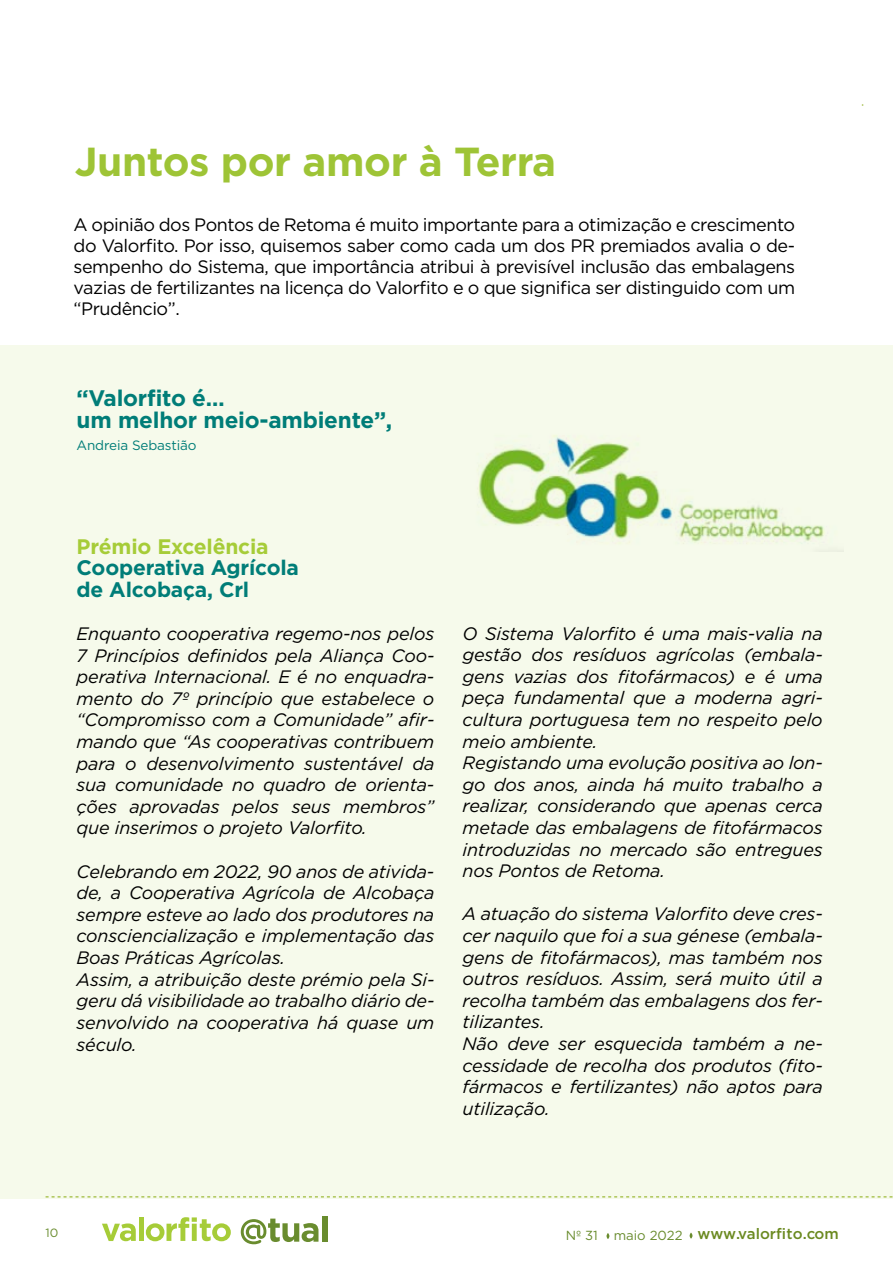
<style>
.page{position:relative;width:893px;height:1263px;background:#fff}
.page>*{position:absolute;margin:0;border:0;box-sizing:border-box;transform-origin:0 0}
.t1{font:700 40.5px "Gotham HTF";letter-spacing:-.01em;color:#9ec436}
.t2{font:700 22.5px/21.6px "Gotham HTF";letter-spacing:-.01em;color:#007d78}
.t3{font:700 21px/21.6px "Gotham HTF";letter-spacing:-.01em;color:#007d78}
.t4{font:700 21px "Gotham HTF";letter-spacing:-.01em;color:#a6cc38}
.t5{font:italic 18px/21.6px "Gotham HTF";letter-spacing:-.01em;color:#000}
.t6{font:18px/21px "Gotham HTF";letter-spacing:-.025em;color:#000;text-align:justify}
.t7{font:500 15.15px "Gotham HTF";color:#6b8a21}
.t8{font:13.5px "Gotham HTF";letter-spacing:-.01em;color:#007d78}
.t9{font:12px "Gotham HTF";color:#698c2e}
.s1{font-weight:400;font-size:13.2px;color:#698c2e}
</style>
<div class="page">
<svg style="left:102px;top:1223px;width:34px;height:18px"></svg>
<div style="left:139px;top:1217px;width:5px;height:24px;background:#a6cc38"></div>
<svg style="left:146px;top:1217px;width:85px;height:24px"></svg>
<svg style="left:241px;top:1218px;width:77px;height:26px"></svg>
<div style="left:322px;top:1216px;width:5px;height:26px;background:#698c2e"></div>
<svg style="left:606px;top:1233px;width:3px;height:6px"></svg>
<svg style="left:689px;top:1232px;width:3px;height:7px"></svg>
<div style="left:0;top:345px;width:893px;height:854px;background:#f6faeb"></div>
<img style="left:478px;top:435px;width:347px;height:109px">
<h1 class="t1" style="left:75px;top:138px;width:483px">Juntos por amor à Terra</h1>
<p class="t6" style="left:74px;top:214px;width:723px">A opinião dos Pontos de Retoma é muito importante para a otimização e crescimento do Valorfito. Por isso, quisemos saber como cada um dos PR premiados avalia o de&shy;sempenho do Sistema, que importância atribui à previsível inclusão das embalagens vazias de fertilizantes na licença do Valorfito e o que significa ser distinguido com um “Prudêncio”.</p>
<p class="t2" style="left:77px;top:387px;width:317px">“Valorfito é…<br>um melhor meio-ambiente”,</p>
<p class="t8" style="left:77px;top:437px;width:121px">Andreia Sebastião</p>
<p class="t4" style="left:77px;top:534px;width:194px">Prémio Excelência</p>
<p class="t3" style="left:77px;top:556px;width:224px">Cooperativa Agrícola de Alcobaça, Crl</p>
<p class="t5" style="left:77px;top:623px;width:359px;text-align:justify">Enquanto cooperativa regemo-nos pelos 7 Princípios definidos pela Aliança Coo&shy;perativa Internacional. E é no enquadra&shy;mento do 7º princípio que estabelece o “Compromisso com a Comunidade” afir&shy;mando que “As cooperativas contribuem para o desenvolvimento sustentável da sua comunidade no quadro de orienta&shy;ções aprovadas pelos seus membros” que inserimos o projeto Valorfito.</p>
<p class="t5" style="left:77px;top:860px;width:359px">Celebrando em 2022, 90 anos de ativida&shy;de, a Cooperativa Agrícola de Alcobaça sempre esteve ao lado dos produtores na consciencialização e implementação das Boas Práticas Agrícolas.<br>Assim, a atribuição deste prémio pela Si&shy;geru dá visibilidade ao trabalho diário de&shy;senvolvido na cooperativa há quase um século.</p>
<p class="t5" style="left:462px;top:622px;width:362px">O Sistema Valorfito é uma mais-valia na gestão dos resíduos agrícolas (embala&shy;gens vazias dos fitofármacos) e é uma peça fundamental que a moderna agri&shy;cultura portuguesa tem no respeito pelo meio ambiente.<br>Registando uma evolução positiva ao lon&shy;go dos anos, ainda há muito trabalho a realizar, considerando que apenas cerca metade das embalagens de fitofármacos introduzidas no mercado são entregues nos Pontos de Retoma.</p>
<p class="t5" style="left:462px;top:903px;width:362px">A atuação do sistema Valorfito deve cres&shy;cer naquilo que foi a sua génese (embala&shy;gens de fitofármacos), mas também nos outros resíduos. Assim, será muito útil a recolha também das embalagens dos fer&shy;tilizantes.<br>Não deve ser esquecida também a ne&shy;cessidade de recolha dos produtos (fito&shy;fármacos e fertilizantes) não aptos para utilização.</p>
<p class="t9" style="left:46px;top:1226px;width:14px">10</p>
<p class="t7" style="left:566px;top:1225px;width:275px"><span class="s1">Nº 31 maio 2022</span> www.valorfito.com</p>
</div>
